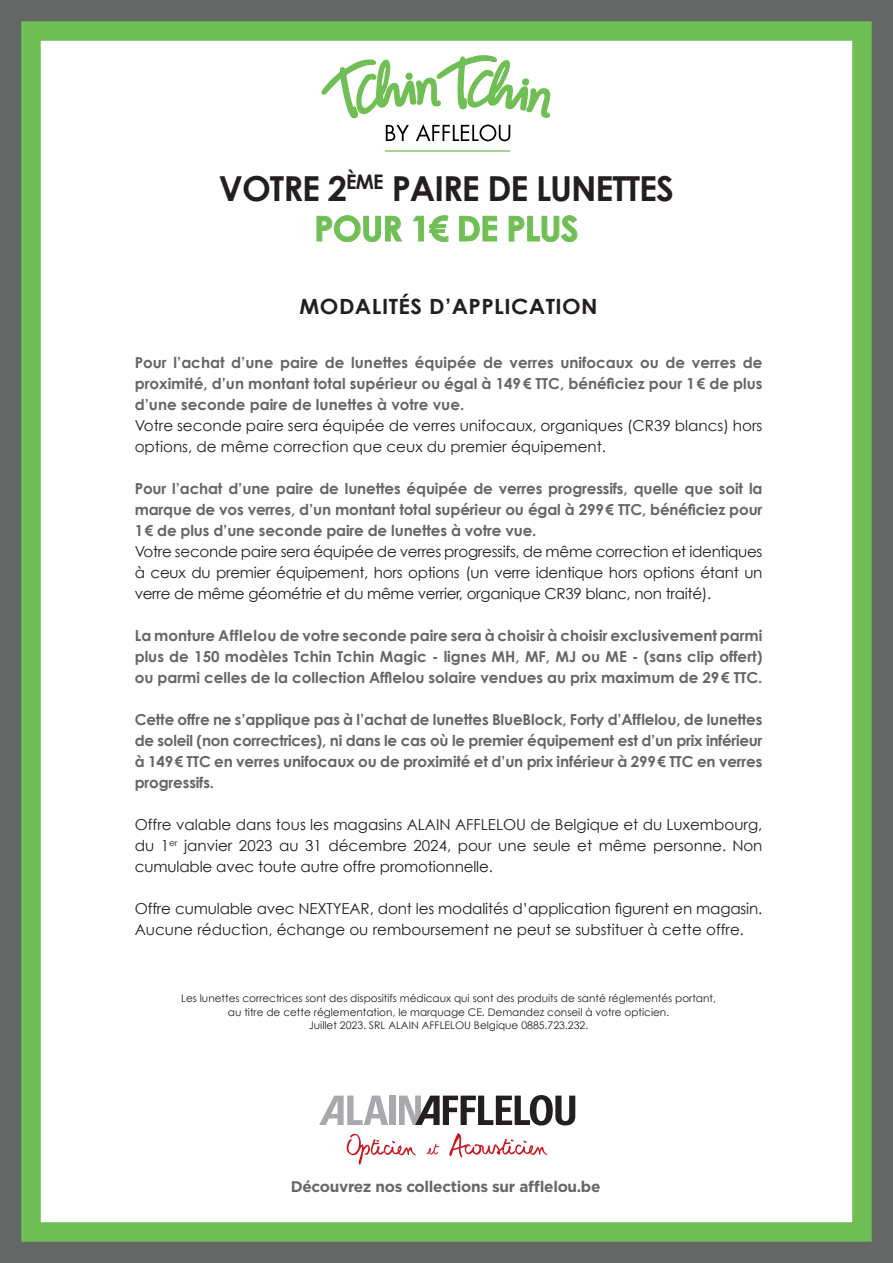
<style>
.page{position:relative;width:893px;height:1263px;background:#656767}
.page>*{position:absolute;margin:0;border:0;box-sizing:border-box;transform-origin:0 0}
.t1{font:700 34.5px/40.5px "Century Gothic";letter-spacing:-.03em;color:#231f20;text-align:center}
.t2{font:700 21px "Century Gothic";letter-spacing:.02em;color:#231f20;scale:1.06 1}
.t3{font:700 15.45px "Gotham";letter-spacing:-.02em;color:#656767}
.t4{font:700 15.15px/21px "Century Gothic";letter-spacing:-.005em;color:#656767;text-align:justify}
.t5{font:15.15px/21px "Century Gothic";color:#231f20}
.t6{font:10.5px/13.5px "Century Gothic";color:#231f20;text-align:center}
.s1{color:#6fbf54}
</style>
<div class="page">
<div style="left:31px;top:31px;width:831px;height:1201px;background:#fff"></div>
<div style="left:21px;top:21px;width:851px;height:1221px;border:20px solid #6fbf54"></div>
<svg style="left:321px;top:55px;width:230px;height:86px"></svg>
<hr style="left:385px;top:150px;width:125px;height:2px;background:#6fbf54">
<div style="left:389px;top:1095px;width:6px;height:30px;background:#a8a9ad"></div>
<svg style="left:319px;top:1095px;width:69px;height:30px"></svg>
<svg style="left:399px;top:1095px;width:176px;height:30px"></svg>
<svg style="left:347px;top:1134px;width:69px;height:31px"></svg>
<svg style="left:426px;top:1144px;width:13px;height:10px"></svg>
<svg style="left:449px;top:1133px;width:98px;height:24px"></svg>
<h1 class="t1" style="left:219px;top:166px;width:457px">VOTRE 2<sup>ÈME</sup> PAIRE DE LUNETTES<br><span class="s1">POUR 1€ DE PLUS</span></h1>
<h2 class="t2" style="left:299px;top:290px;width:283px">MODALITÉS D’APPLICATION</h2>
<p class="t4" style="left:135px;top:351px;width:629px">Pour l’achat d’une paire de lunettes équipée de verres unifocaux ou de verres de proximité, d’un montant total supérieur ou égal à 149€ TTC, bénéficiez pour 1€ de plus d’une seconde paire de lunettes à votre vue.</p>
<p class="t5" style="left:135px;top:414px;width:629px">Votre seconde paire sera équipée de verres unifocaux, organiques (CR39 blancs) hors options, de même correction que ceux du premier équipement.</p>
<p class="t4" style="left:135px;top:477px;width:629px">Pour l’achat d’une paire de lunettes équipée de verres progressifs, quelle que soit la marque de vos verres, d’un montant total supérieur ou égal à 299€ TTC, bénéficiez pour 1€ de plus d’une seconde paire de lunettes à votre vue.</p>
<p class="t5" style="left:135px;top:540px;width:629px;text-align:justify">Votre seconde paire sera équipée de verres progressifs, de même correction et identiques à ceux du premier équipement, hors options (un verre identique hors options étant un verre de même géométrie et du même verrier, organique CR39 blanc, non traité).</p>
<p class="t4" style="left:135px;top:624px;width:629px">La monture Afflelou de votre seconde paire sera à choisir à choisir exclusivement parmi plus de 150 modèles Tchin Tchin Magic - lignes MH, MF, MJ ou ME - (sans clip offert) ou parmi celles de la collection Afflelou solaire vendues au prix maximum de 29€ TTC.</p>
<p class="t4" style="left:135px;top:708px;width:629px">Cette offre ne s’applique pas à l’achat de lunettes BlueBlock, Forty d’Afflelou, de lunettes de soleil (non correctrices), ni dans le cas où le premier équipement est d’un prix inférieur à 149€ TTC en verres unifocaux ou de proximité et d’un prix inférieur à 299€ TTC en verres progressifs.</p>
<p class="t5" style="left:135px;top:813px;width:629px;text-align:justify">Offre valable dans tous les magasins ALAIN AFFLELOU de Belgique et du Luxembourg, du 1<sup>er</sup> janvier 2023 au 31 décembre 2024, pour une seule et même personne. Non cumulable avec toute autre offre promotionnelle.</p>
<p class="t5" style="left:135px;top:897px;width:629px">Offre cumulable avec NEXTYEAR, dont les modalités d’application figurent en magasin.<br>Aucune réduction, échange ou remboursement ne peut se substituer à cette offre.</p>
<p class="t6" style="left:181px;top:991px;width:536px">Les lunettes correctrices sont des dispositifs médicaux qui sont des produits de santé réglementés portant, au titre de cette réglementation, le marquage CE. Demandez conseil à votre opticien.<br>Juillet 2023. SRL ALAIN AFFLELOU Belgique 0885.723.232.</p>
<p class="t3" style="left:291px;top:1176px;width:311px">Découvrez nos collections sur afflelou.be</p>
</div>
